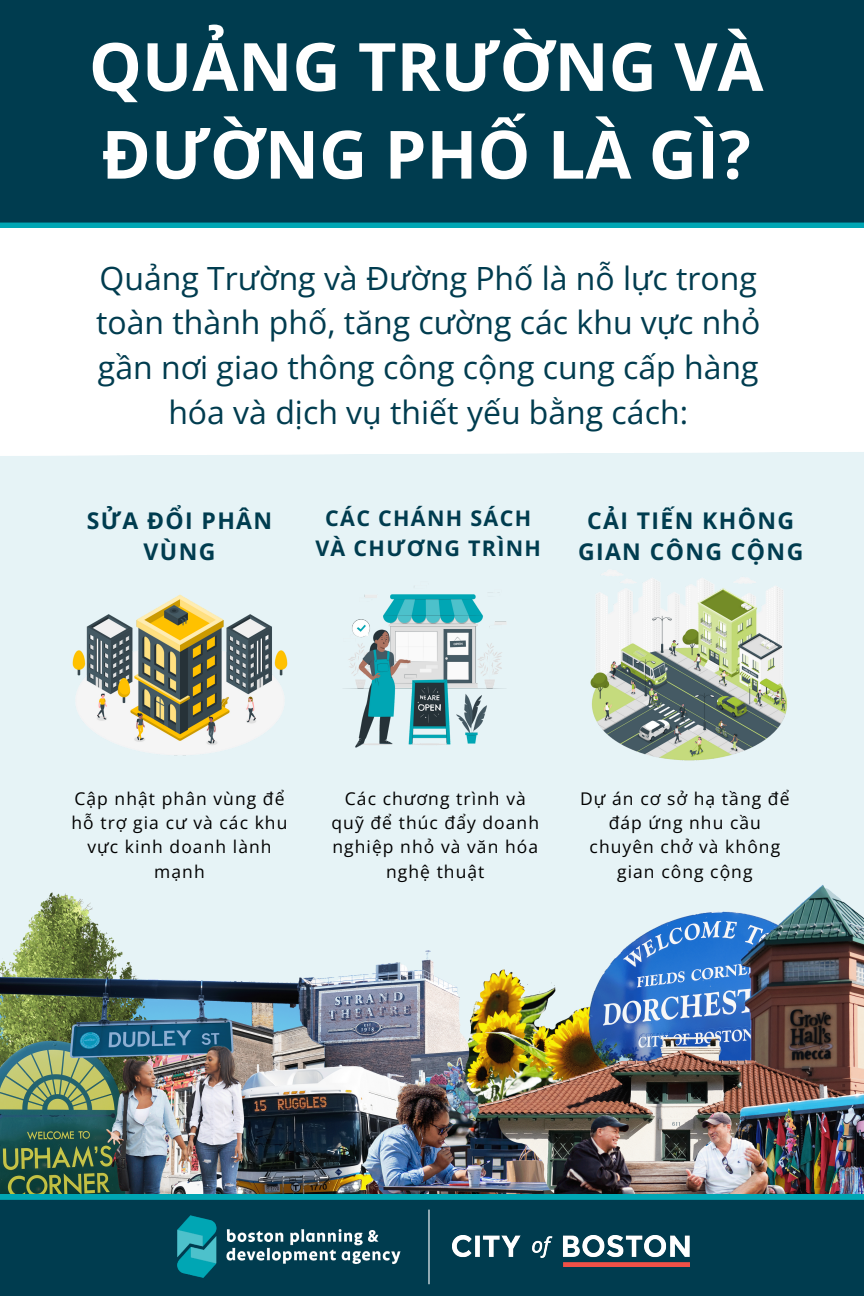
<style>
.page{position:relative;width:864px;height:1296px;background:#fff}
.page>*{position:absolute;margin:0;border:0;box-sizing:border-box;transform-origin:0 0}
.t1{font:700 66.65px/87.8px "Open Sans";color:#fff}
.t2{font:32px/44.6px "Open Sans";color:#003c4f;text-align:center}
.t3{font:700 23px/31.9px "Open Sans";letter-spacing:.06em;color:#003c4f;text-align:center}
.t4{font:700 21.5px/30px "Open Sans";letter-spacing:.06em;color:#003c4f;text-align:center}
.t5{font:17.5px/24.4px "Open Sans";letter-spacing:.06em;color:#000;text-align:center}
</style>
<div class="page">
<div style="left:0;top:0;width:864px;height:227px;background:#003c4f"></div>
<div style="left:0;top:452px;width:864px;height:301px;background:#e6f3f6"></div>
<img style="left:0;top:753px;width:864px;height:442px">
<img style="left:586px;top:560px;width:207px;height:207px">
<img style="left:336px;top:573px;width:181px;height:182px">
<img style="left:58px;top:554px;width:243px;height:243px">
<div style="left:0;top:1195px;width:864px;height:101px;background:#003c4f"></div>
<img style="left:177px;top:1216px;width:224px;height:62px">
<hr style="left:428px;top:1210px;width:2px;height:74px;background:#fff">
<img style="left:453px;top:1236px;width:236px;height:31px">
<p class="t1" style="left:89px;top:21px;width:676px">QUẢNG TRƯỜNG VÀ<br>ĐƯỜNG PHỐ LÀ GÌ?</p>
<p class="t2" style="left:96px;top:255px;width:666px">Quảng Trường và Đường Phố là nỗ lực trong toàn thành phố, tăng cường các khu vực nhỏ gần nơi giao thông công cộng cung cấp hàng hóa và dịch vụ thiết yếu bằng cách:</p>
<p class="t3" style="left:87px;top:504px;width:187px">SỬA ĐỔI PHÂN<br>VÙNG</p>
<p class="t4" style="left:315px;top:502px;width:227px">CÁC CHÁNH SÁCH<br>VÀ CHƯƠNG TRÌNH</p>
<p class="t3" style="left:578px;top:504px;width:227px">CẢI TIẾN KHÔNG<br>GIAN CÔNG CỘNG</p>
<p class="t5" style="left:72px;top:786px;width:217px">Cập nhật phân vùng để hỗ trợ gia cư và các khu vực kinh doanh lành mạnh</p>
<p class="t5" style="left:332px;top:786px;width:209px">Các chương trình và quỹ để thúc đẩy doanh nghiệp nhỏ và văn hóa nghệ thuật</p>
<p class="t5" style="left:580px;top:786px;width:211px">Dự án cơ sở hạ tầng để đáp ứng nhu cầu chuyên chở và không gian công cộng</p>
</div>
